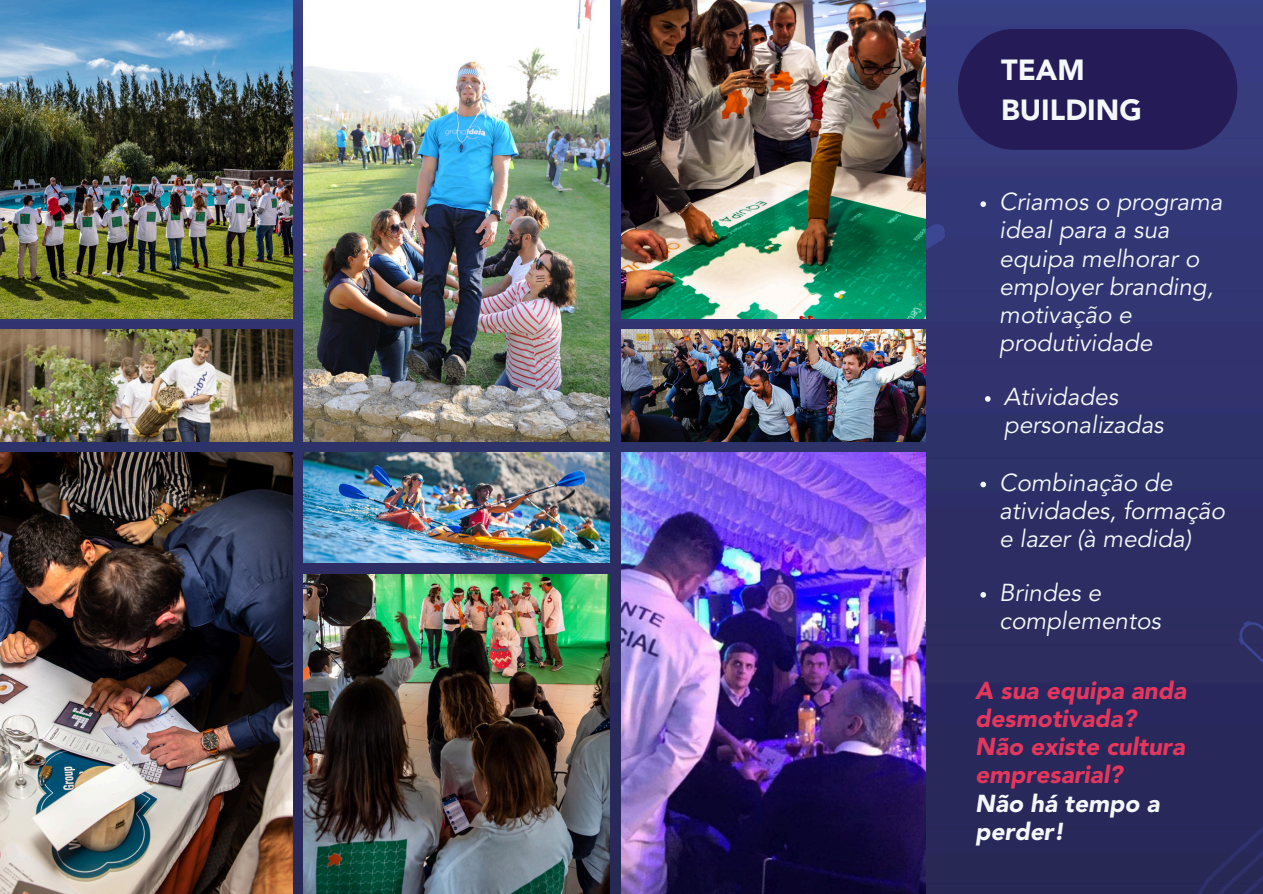
<style>
.page{position:relative;width:1263px;height:894px;background:#fff}
.page>*{position:absolute;margin:0;border:0;box-sizing:border-box;transform-origin:0 0}
.t1{font:900 28.95px/39.3px "Avenir LT Std";color:#f5f8fa}
.t2{font:italic 24.3px/28.2px "Avenir LT Std";color:#f5f8fa}
.t3{font:italic 900 24.3px/28.2px "Avenir LT Std";color:#e5375d}
.s1{color:#f5f8fa}
</style>
<div class="page">
<img style="left:0;top:0;width:1263px;height:893px">
<div style="left:1177px;top:764px;width:86px;height:129px;background:#28285a"></div>
<img style="left:926px;top:223px;width:22px;height:33px">
<img style="left:1233px;top:611px;width:30px;height:68px">
<img style="left:0;top:0;width:292px;height:318px">
<img style="left:304px;top:0;width:306px;height:441px">
<img style="left:621px;top:0;width:305px;height:318px">
<img style="left:0;top:330px;width:292px;height:111px">
<img style="left:621px;top:330px;width:305px;height:111px">
<img style="left:0;top:452px;width:292px;height:441px">
<img style="left:304px;top:452px;width:306px;height:110px">
<img style="left:621px;top:452px;width:305px;height:441px">
<img style="left:304px;top:574px;width:306px;height:319px">
<div style="left:958px;top:29px;width:279px;height:121px;background:#251b57;border-radius:58px"></div>
<svg style="left:980px;top:201px;width:6px;height:6px"></svg>
<svg style="left:980px;top:481px;width:6px;height:6px"></svg>
<svg style="left:980px;top:592px;width:6px;height:5px"></svg>
<svg style="left:985px;top:396px;width:6px;height:5px"></svg>
<p class="t1" style="left:1001px;top:53px;width:142px">TEAM<br>BUILDING</p>
<p class="t2" style="left:999px;top:190px;width:225px">Criamos o programa ideal para a sua equipa melhorar o employer branding, motivação e produtividade</p>
<p class="t2" style="left:1004px;top:384px;width:161px">Atividades personalizadas</p>
<p class="t2" style="left:999px;top:470px;width:227px">Combinação de atividades, formação e lazer (à medida)</p>
<p class="t2" style="left:999px;top:580px;width:163px">Brindes e complementos</p>
<h1 class="t3" style="left:975px;top:678px;width:213px">A sua equipa anda desmotivada?<br>Não existe cultura empresarial?<br><span class="s1">Não há tempo a perder!</span></h1>
</div>
